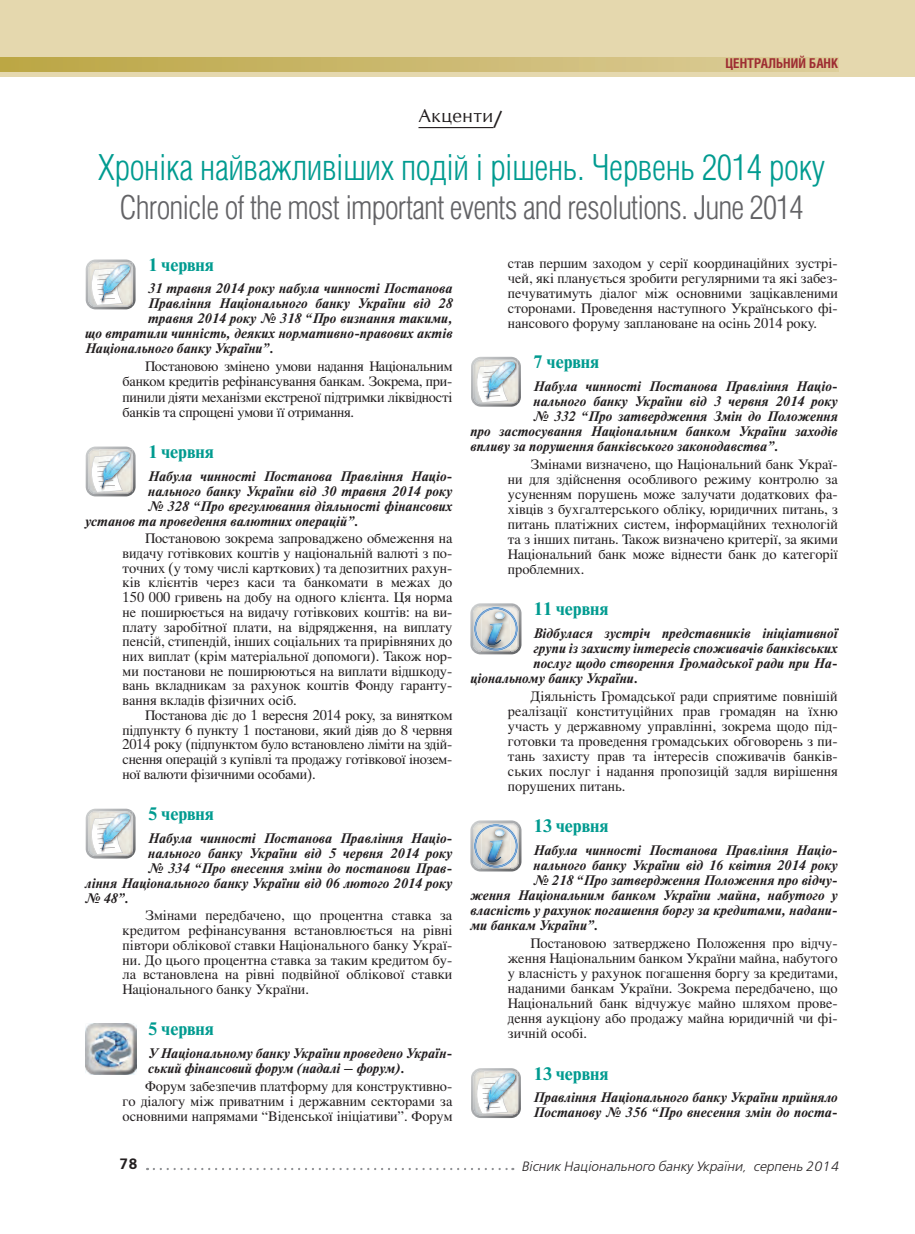
<style>
.page{position:relative;width:915px;height:1234px;background:#fff}
.page>*{position:absolute;margin:0;border:0;box-sizing:border-box;transform-origin:0 0}
.t1{font:300 36px "Helios Cond";letter-spacing:-.01em;color:#009b90}
.t2{font:300 33px "Helios Cond";letter-spacing:-.025em;color:#636366}
.t3{font:700 18px "Newton C";color:#009b90}
.t4{font:18px "Opium New";letter-spacing:.025em;color:#231f20}
.t5{font:15px "Free Set Demi Bold C";color:#231f20}
.t6{font:14.4px/15px "Latinskij";color:#231f20;text-align:justify}
.t7{font:italic 700 13.8px/15px "Newton C";letter-spacing:.01em;color:#231f20}
.t8{font:italic 13.5px "Free Set Light C";color:#231f20}
.t9{font:700 13.5px "Helios Cond";color:#9e2d32}
.s1{font-family:"Futura Futuris C"}
.s2{font-size:10.5px}
</style>
<div class="page">
<div style="left:0;top:0;width:914px;height:77px;background:#e5d8ae"></div>
<svg style="left:0;top:57px;width:838px;height:14px;background:#cbb96f"></svg>
<svg style="left:154px;top:1167px;width:359px;height:2px"></svg>
<hr style="left:418px;top:127px;width:75px;height:1px;background:#231f20">
<svg style="left:85px;top:446px;width:51px;height:51px"></svg>
<svg style="left:86px;top:446px;width:49px;height:50px"></svg>
<img style="left:102px;top:451px;width:28px;height:37px">
<svg style="left:85px;top:807px;width:51px;height:51px"></svg>
<svg style="left:86px;top:808px;width:49px;height:50px"></svg>
<img style="left:102px;top:813px;width:28px;height:37px">
<img style="left:85px;top:1023px;width:51px;height:51px">
<svg style="left:470px;top:356px;width:51px;height:51px"></svg>
<svg style="left:471px;top:357px;width:49px;height:49px"></svg>
<img style="left:487px;top:361px;width:28px;height:38px">
<svg style="left:470px;top:603px;width:51px;height:51px;background:#bbc5ca"></svg>
<svg style="left:470px;top:820px;width:51px;height:51px;background:#bbc5cb"></svg>
<svg style="left:470px;top:1067px;width:51px;height:51px"></svg>
<svg style="left:471px;top:1067px;width:49px;height:50px"></svg>
<img style="left:487px;top:1072px;width:28px;height:38px">
<svg style="left:85px;top:259px;width:51px;height:51px"></svg>
<svg style="left:86px;top:259px;width:49px;height:50px"></svg>
<img style="left:102px;top:264px;width:28px;height:38px">
<p class="t4" style="left:418px;top:107px;width:87px">Акценти<span class="s1">/</span></p>
<p class="t9" style="left:725px;top:58px;width:114px">ЦЕНТРАЛЬНИЙ БАНК</p>
<h1 class="t1" style="left:98px;top:153px;width:728px">Хроніка найважливіших подій і рішень. Червень 2014 року</h1>
<h2 class="t2" style="left:119px;top:195px;width:685px">Chronicle of the most important events and resolutions. June 2014</h2>
<p class="t3" style="left:148px;top:258px;width:67px">1 червня</p>
<p class="t7" style="left:148px;top:282px;width:305px">31 травня 2014 року набула чинності Постанова</p>
<p class="t7" style="left:148px;top:297px;width:305px">Правління Національного банку України від 28</p>
<p class="t7" style="left:148px;top:312px;width:305px">травня 2014 року № 318 “Про визнання такими,</p>
<p class="t7" style="left:85px;top:327px;width:369px">що втратили чинність, деяких нормативно-правових актів</p>
<p class="t7" style="left:85px;top:342px;width:190px">Національного банку України”.</p>
<p class="t6" style="left:123px;top:360px;width:331px;text-indent:22px">Постановою змінено умови надання Національним банком кредитів рефінансування банкам. Зокрема, при&shy;пинили діяти механізми екстреної підтримки ліквідності банків та спрощені умови її отримання.</p>
<p class="t3" style="left:148px;top:445px;width:67px">1 червня</p>
<p class="t7" style="left:148px;top:469px;width:305px">Набула чинності Постанова Правління Націо-</p>
<p class="t7" style="left:148px;top:484px;width:305px">нального банку України від 30 травня 2014 року</p>
<p class="t7" style="left:148px;top:499px;width:305px">№ 328 “Про врегулювання діяльності фінансових</p>
<p class="t7" style="left:85px;top:514px;width:275px">установ та проведення валютних операцій”.</p>
<p class="t6" style="left:123px;top:532px;width:331px;text-indent:22px">Постановою зокрема запроваджено обмеження на видачу готівкових коштів у національній валюті з по&shy;точних (у тому числі карткових) та депозитних рахун&shy;ків клієнтів через каси та банкомати в межах до 150 000 гривень на добу на одного клієнта. Ця норма не поширюється на видачу готівкових коштів: на ви&shy;плату заробітної плати, на відрядження, на виплату пенсій, стипендій, інших соціальних та прирівняних до них виплат (крім матеріальної допомоги). Також нор&shy;ми постанови не поширюються на виплати відшкоду&shy;вань вкладникам за рахунок коштів Фонду гаранту&shy;вання вкладів фізичних осіб.</p>
<p class="t6" style="left:123px;top:709px;width:331px;text-indent:22px">Постанова діє до 1 вересня 2014 року, за винятком підпункту 6 пункту 1 постанови, який діяв до 8 червня 2014 року (підпунктом було встановлено ліміти на здій&shy;снення операцій з купівлі та продажу готівкової інозем&shy;ної валюти фізичними особами).</p>
<p class="t3" style="left:148px;top:806px;width:67px">5 червня</p>
<p class="t7" style="left:148px;top:831px;width:305px">Набула чинності Постанова Правління Націо-</p>
<p class="t7" style="left:148px;top:846px;width:305px">нального банку України від 5 червня 2014 року</p>
<p class="t7" style="left:148px;top:861px;width:305px">№ 334 “Про внесення зміни до постанови Прав-</p>
<p class="t7" style="left:85px;top:876px;width:368px">ління Національного банку України від 06 лютого 2014 року</p>
<p class="t7" style="left:85px;top:891px;width:45px">№ 48”.</p>
<p class="t6" style="left:123px;top:909px;width:331px;text-indent:22px">Змінами передбачено, що процентна ставка за кредитом рефінансування встановлюється на рівні півтори облікової ставки Національного банку Украї&shy;ни. До цього процентна ставка за таким кредитом бу&shy;ла встановлена на рівні подвійної облікової ставки Національного банку України.</p>
<p class="t3" style="left:148px;top:1022px;width:67px">5 червня</p>
<p class="t7" style="left:148px;top:1046px;width:305px">У Національному банку України проведено Україн&shy;ський фінансовий форум (надалі – форум).</p>
<p class="t6" style="left:123px;top:1079px;width:331px;text-indent:22px">Форум забезпечив платформу для конструктивно&shy;го діалогу між приватним і державним секторами за основними напрямами “Віденської ініціативи”. Форум</p>
<p class="t6" style="left:508px;top:257px;width:331px">став першим заходом у серії координаційних зустрі&shy;чей, які планується зробити регулярними та які забез&shy;печуватимуть діалог між основними зацікавленими сторонами. Проведення наступного Українського фі&shy;нансового форуму заплановане на осінь 2014 року.</p>
<p class="t3" style="left:533px;top:355px;width:67px">7 червня</p>
<p class="t7" style="left:533px;top:380px;width:305px">Набула чинності Постанова Правління Націо-</p>
<p class="t7" style="left:533px;top:395px;width:305px">нального банку України від 3 червня 2014 року</p>
<p class="t7" style="left:533px;top:410px;width:306px">№ 332 “Про затвердження Змін до Положення</p>
<p class="t7" style="left:470px;top:425px;width:368px">про застосування Національним банком України заходів</p>
<p class="t7" style="left:470px;top:440px;width:309px">впливу за порушення банківського законодавства”.</p>
<p class="t6" style="left:508px;top:458px;width:331px;text-indent:22px">Змінами визначено, що Національний банк Украї&shy;ни для здійснення особливого режиму контролю за усуненням порушень може залучати додаткових фа&shy;хівців з бухгалтерського обліку, юридичних питань, з питань платіжних систем, інформаційних технологій та з інших питань. Також визначено критерії, за якими Національний банк може віднести банк до категорії проблемних.</p>
<p class="t3" style="left:533px;top:602px;width:76px">11 червня</p>
<p class="t7" style="left:533px;top:627px;width:305px">Відбулася зустріч представників ініціативної</p>
<p class="t7" style="left:533px;top:642px;width:305px">групи із захисту інтересів споживачів банківських</p>
<p class="t7" style="left:533px;top:657px;width:305px">послуг щодо створення Громадської ради при На-</p>
<p class="t7" style="left:470px;top:672px;width:169px">ціональному банку України.</p>
<p class="t6" style="left:508px;top:689px;width:331px;text-indent:22px">Діяльність Громадської ради сприятиме повнішій реалізації конституційних прав громадян на їхню участь у державному управлінні, зокрема щодо під&shy;готовки та проведення громадських обговорень з пи&shy;тань захисту прав та інтересів споживачів банків&shy;ських послуг і надання пропозицій задля вирішення порушених питань.</p>
<p class="t3" style="left:533px;top:819px;width:76px">13 червня</p>
<p class="t7" style="left:533px;top:843px;width:305px">Набула чинності Постанова Правління Націо-</p>
<p class="t7" style="left:533px;top:858px;width:305px">нального банку України від 16 квітня 2014 року</p>
<p class="t7" style="left:533px;top:873px;width:306px">№ 218 “Про затвердження Положення про відчу-</p>
<p class="t7" style="left:470px;top:888px;width:368px">ження Національним банком України майна, набутого у</p>
<p class="t7" style="left:470px;top:903px;width:368px">власність у рахунок погашення боргу за кредитами, надани-</p>
<p class="t7" style="left:470px;top:918px;width:129px">ми банкам України”.</p>
<p class="t6" style="left:508px;top:936px;width:331px;text-indent:22px">Постановою затверджено Положення про відчу&shy;ження Національним банком України майна, набутого у власність у рахунок погашення боргу за кредитами, наданими банкам України. Зокрема передбачено, що Національний банк відчужує майно шляхом прове&shy;дення аукціону або продажу майна юридичній чи фі&shy;зичній особі.</p>
<p class="t3" style="left:533px;top:1066px;width:76px">13 червня</p>
<p class="t7" style="left:533px;top:1090px;width:305px">Правління Національного банку України прийняло<br>Постанову № 356 “Про внесення змін до поста-</p>
<p class="t5" style="left:119px;top:1157px;width:20px">78</p>
<p class="t8" style="left:521px;top:1160px;width:319px">Вісник Національного банку України<span class="s2">,</span> серпень 2014</p>
</div>
